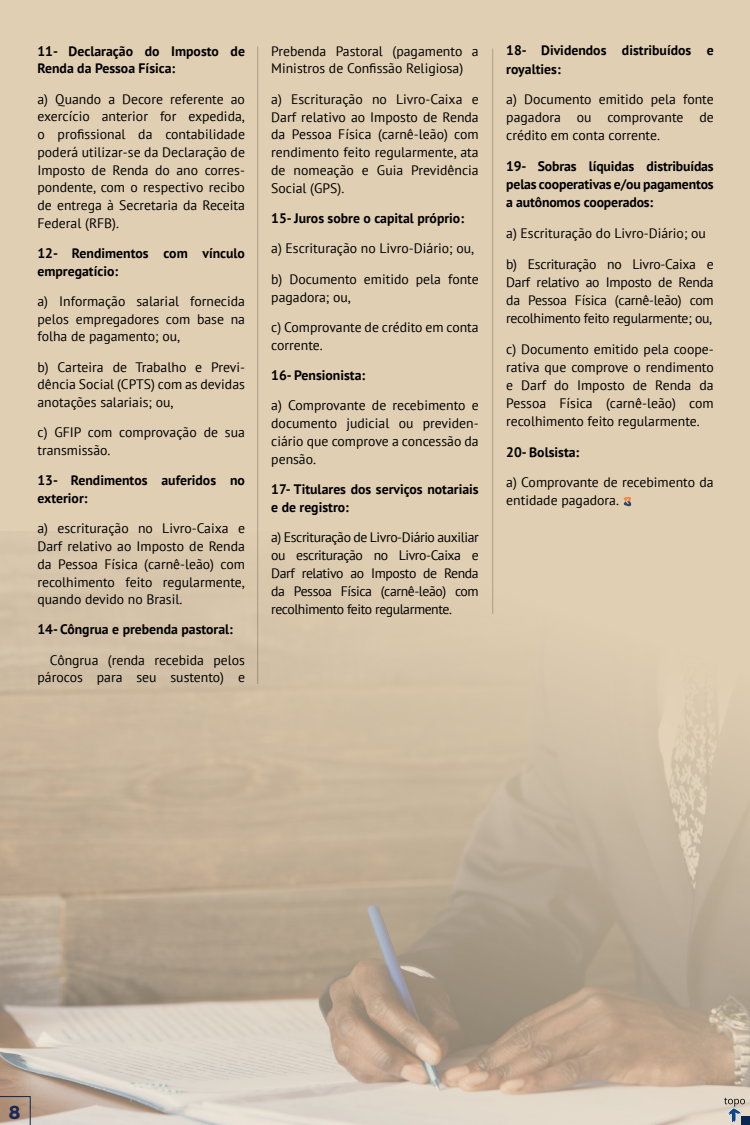
<style>
.page{position:relative;width:750px;height:1125px;background:#e1cfb3}
.page>*{position:absolute;margin:0;border:0;box-sizing:border-box;transform-origin:0 0}
.t1{font:700 18.75px "Montserrat";color:#1a2857}
.t2{font:13.75px/17.8px "PT Sans";color:#000;text-align:justify}
.t3{font:700 13.75px/17.8px "PT Sans";color:#000}
</style>
<div class="page">
<img style="left:0;top:532px;width:750px;height:593px">
<svg style="left:0;top:1096px;width:31px;height:29px"></svg>
<hr style="left:258px;top:46px;width:1px;height:638px;background:#000">
<hr style="left:493px;top:48px;width:1px;height:566px;background:#000">
<svg style="left:724px;top:1098px;width:21px;height:25px"></svg>
<div style="left:741px;top:1116px;width:9px;height:9px;background:#0b2650"></div>
<svg style="left:623px;top:497px;width:9px;height:10px"></svg>
<p class="t3" style="left:38px;top:42px;width:209px">11- Declaração do Imposto de<br>Renda da Pessoa Física:</p>
<p class="t2" style="left:38px;top:90px;width:209px">a) Quando a Decore referente ao exercício anterior for expedida, o profissional da contabilidade poderá utilizar-se da Declaração de Imposto de Renda do ano corres&shy;pondente, com o respectivo recibo de entrega à Secretaria da Receita Federal (RFB).</p>
<p class="t3" style="left:38px;top:244px;width:209px">12- Rendimentos com vínculo empregatício:</p>
<p class="t2" style="left:38px;top:292px;width:209px">a) Informação salarial fornecida pelos empregadores com base na folha de pagamento; ou,</p>
<p class="t2" style="left:38px;top:358px;width:209px">b) Carteira de Trabalho e Previ&shy;dência Social (CPTS) com as devidas anotações salariais; ou,</p>
<p class="t2" style="left:38px;top:423px;width:209px">c) GFIP com comprovação de sua transmissão.</p>
<p class="t3" style="left:38px;top:471px;width:209px">13- Rendimentos auferidos no exterior:</p>
<p class="t2" style="left:38px;top:519px;width:209px">a) escrituração no Livro-Caixa e Darf relativo ao Imposto de Renda da Pessoa Física (carnê-leão) com recolhimento feito regularmente, quando devido no Brasil.</p>
<p class="t3" style="left:38px;top:621px;width:197px">14- Côngrua e prebenda pastoral:</p>
<p class="t2" style="left:38px;top:651px;width:209px;text-align:right">Côngrua (renda recebida pelos párocos para seu sustento) e</p>
<p class="t2" style="left:271px;top:41px;width:209px">Prebenda Pastoral (pagamento a<br>Ministros de Confissão Religiosa)</p>
<p class="t2" style="left:271px;top:90px;width:209px">a) Escrituração no Livro-Caixa e Darf relativo ao Imposto de Renda da Pessoa Física (carnê-leão) com rendimento feito regularmente, ata de nomeação e Guia Previdência Social (GPS).</p>
<p class="t3" style="left:271px;top:209px;width:194px">15- Juros sobre o capital próprio:</p>
<p class="t2" style="left:271px;top:239px;width:204px">a) Escrituração no Livro-Diário; ou,</p>
<p class="t2" style="left:271px;top:270px;width:209px">b) Documento emitido pela fonte pagadora; ou,</p>
<p class="t2" style="left:271px;top:318px;width:209px">c) Comprovante de crédito em conta corrente.</p>
<p class="t3" style="left:271px;top:366px;width:95px">16- Pensionista:</p>
<p class="t2" style="left:271px;top:396px;width:209px">a) Comprovante de recebimento e documento judicial ou previden&shy;ciário que comprove a concessão da pensão.</p>
<p class="t3" style="left:271px;top:480px;width:209px">17- Titulares dos serviços notariais e de registro:</p>
<p class="t2" style="left:271px;top:528px;width:209px">a) Escrituração de Livro-Diário auxiliar ou escrituração no Livro-Caixa e Darf relativo ao Imposto de Renda da Pessoa Física (carnê-leão) com recolhimento feito regularmente.</p>
<p class="t3" style="left:506px;top:41px;width:209px;line-height:18.1px">18- Dividendos distribuídos e royalties:</p>
<p class="t2" style="left:506px;top:90px;width:209px;line-height:18.1px">a) Documento emitido pela fonte pagadora ou comprovante de crédito em conta corrente.</p>
<p class="t3" style="left:506px;top:157px;width:209px;line-height:18.1px;text-align:justify">19- Sobras líquidas distribuídas pelas cooperativas e/ou pagamentos a autônomos cooperados:</p>
<p class="t2" style="left:506px;top:224px;width:201px">a) Escrituração do Livro-Diário; ou</p>
<p class="t2" style="left:506px;top:254px;width:209px;line-height:18.1px">b) Escrituração no Livro-Caixa e Darf relativo ao Imposto de Renda da Pessoa Física (carnê-leão) com recolhimento feito regularmente; ou,</p>
<p class="t2" style="left:506px;top:339px;width:209px;line-height:18.1px">c) Documento emitido pela coope&shy;rativa que comprove o rendimento e Darf do Imposto de Renda da Pessoa Física (carnê-leão) com recolhimento feito regularmente.</p>
<p class="t3" style="left:506px;top:443px;width:75px">20- Bolsista:</p>
<p class="t2" style="left:506px;top:473px;width:209px;line-height:18.1px">a) Comprovante de recebimento da entidade pagadora.</p>
<h1 class="t1" style="left:9px;top:1097px;width:13px">8</h1>
</div>
